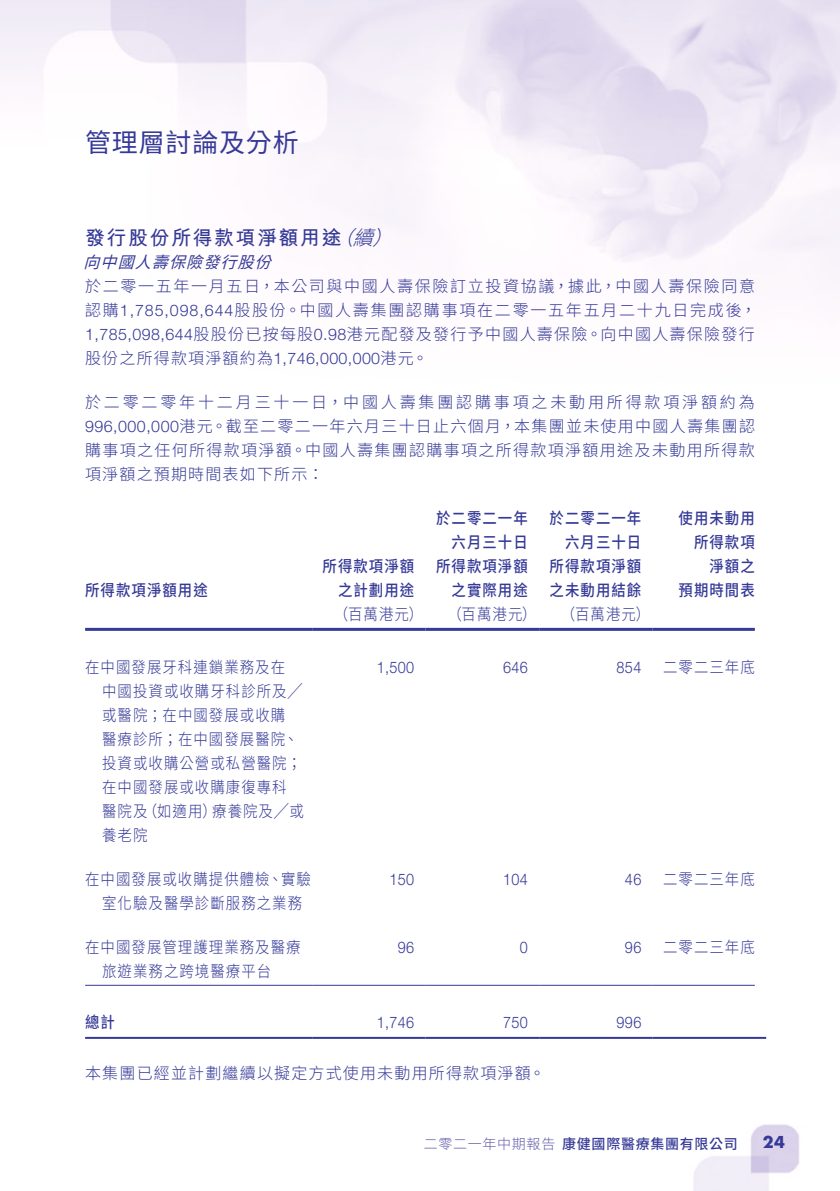
<style>
.page{position:relative;width:840px;height:1191px;background:#fff}
.page>*{position:absolute;margin:0;border:0;box-sizing:border-box;transform-origin:0 0}
.t1{font:26px "Source Han Sans TC";letter-spacing:.03em;color:#353997}
.Heading_2{font:700 20px "M Hei HK";letter-spacing:.075em;color:#353997}
.Heading_2-2{font:italic 300 20px "Source Han Sans TC";color:#353997}
.Body_Text{font:300 16px/24px "Source Han Sans TC";letter-spacing:.075em;color:#353997;text-align:justify}
.Body_Text-2{font:300 16px/24px "Source Han Sans TC";letter-spacing:.075em;color:#353997;scale:.9 1}
.Body_Text-3{font:500 16px "Source Han Sans TC";letter-spacing:.075em;color:#353997;scale:.9 1}
.Body_Text-4{font:300 16px "Helvetica Neue LT Std";letter-spacing:.025em;color:#353997;scale:.9 1}
.Heading_2-3{font:italic 16px "Source Han Sans TC";color:#353997}
.t2{font:700 16px "Futura";color:#353997}
.t3{font:500 14px "Source Han Sans TC";letter-spacing:.05em;color:#353997}
.t4{font:300 14px "Source Han Sans TC";letter-spacing:.05em;color:#645dac}
.s1{font-family:"Helvetica Neue LT Std"}
</style>
<div class="page">
<img style="left:0;top:0;width:839px;height:1191px">
<hr style="left:85px;top:628px;width:227px;height:3px;background:#353997">
<hr style="left:312px;top:628px;width:113px;height:3px;background:#353997">
<hr style="left:425px;top:628px;width:114px;height:3px;background:#353997">
<hr style="left:539px;top:628px;width:113px;height:3px;background:#353997">
<hr style="left:652px;top:628px;width:102px;height:3px;background:#353997">
<hr style="left:85px;top:984px;width:227px;height:1px;background:#353997">
<hr style="left:312px;top:984px;width:113px;height:1px;background:#353997">
<hr style="left:425px;top:984px;width:114px;height:1px;background:#353997">
<hr style="left:539px;top:984px;width:113px;height:1px;background:#353997">
<hr style="left:652px;top:984px;width:102px;height:1px;background:#353997">
<hr style="left:85px;top:1036px;width:227px;height:2px;background:#353997">
<hr style="left:312px;top:1036px;width:113px;height:2px;background:#353997">
<hr style="left:425px;top:1036px;width:114px;height:2px;background:#353997">
<hr style="left:539px;top:1036px;width:113px;height:2px;background:#353997">
<hr style="left:652px;top:1036px;width:113px;height:2px;background:#353997">
<h1 class="t1" style="left:85px;top:128px;width:215px">管理層討論及分析</h1>
<p class="Heading_2-2" style="left:333px;top:226px;width:76px">（(</p>
<p class="Heading_2" style="left:85px;top:223px;width:258px">發行股份所得款項淨額用途</p>
<p class="Heading_2-3" style="left:83px;top:253px;width:201px">向中國人壽保險發行股份</p>
<p class="Body_Text" style="left:85px;top:274px;width:672px">於二零一五年一月五日，本公司與中國人壽保險訂立投資協議，據此，中國人壽保險同意認購<span class="s1">1,785,098,644</span>股股份。中國人壽集團認購事項在二零一五年五月二十九日完成後，<span class="s1">1,785,098,644</span>股股份已按每股<span class="s1">0.98</span>港元配發及發行予中國人壽保險。向中國人壽保險發行股份之所得款項淨額約為<span class="s1">1,746,000,000</span>港元。</p>
<p class="Body_Text" style="left:85px;top:390px;width:671px">於二零二零年十二月三十一日，中國人壽集團認購事項之未動用所得款項淨額約為<span class="s1">996,000,000</span>港元。截至二零二一年六月三十日止六個月，本集團並未使用中國人壽集團認購事項之任何所得款項淨額。中國人壽集團認購事項之所得款項淨額用途及未動用所得款項淨額之預期時間表如下所示：</p>
<p class="Heading_2-2" style="left:352px;top:226px;width:37px">續</p>
<p class="Body_Text-3" style="left:85px;top:581px;width:138px">所得款項淨額用途</p>
<p class="Body_Text-2" style="left:85px;top:655px;width:224px">在中國發展牙科連鎖業務及在</p>
<p class="Body_Text-2" style="left:102px;top:679px;width:224px">中國投資或收購牙科診所及╱</p>
<p class="Body_Text-2" style="left:102px;top:703px;width:205px">或醫院；在中國發展或收購</p>
<p class="Body_Text-2" style="left:102px;top:727px;width:219px">醫療診所；在中國發展醫院、</p>
<p class="Body_Text-2" style="left:102px;top:751px;width:223px">投資或收購公營或私營醫院;</p>
<p class="Body_Text-2" style="left:102px;top:775px;width:206px">在中國發展或收購康復專科</p>
<p class="Body_Text-2" style="left:212px;top:799px;width:103px">療養院及╱或</p>
<p class="Body_Text-2" style="left:143px;top:799px;width:83px">（如適用）</p>
<p class="Body_Text-2" style="left:102px;top:799px;width:52px">醫院及養老院</p>
<p class="Body_Text-3" style="left:322px;top:557px;width:103px">所得款項淨額</p>
<p class="Body_Text-3" style="left:338px;top:581px;width:86px">之計劃用途</p>
<p class="Body_Text-2" style="left:334px;top:602px;width:101px">（百萬港元）</p>
<p class="Body_Text-4" style="left:377px;top:657px;width:43px">1,500</p>
<p class="Body_Text-3" style="left:436px;top:509px;width:103px">於二零二一年</p>
<p class="Body_Text-3" style="left:451px;top:533px;width:86px">六月三十日</p>
<p class="Body_Text-3" style="left:436px;top:557px;width:103px">所得款項淨額</p>
<p class="Body_Text-3" style="left:451px;top:581px;width:86px">之實際用途</p>
<p class="Body_Text-2" style="left:447px;top:602px;width:101px">（百萬港元）</p>
<p class="Body_Text-4" style="left:503px;top:657px;width:29px">646</p>
<p class="Body_Text-3" style="left:549px;top:509px;width:103px">於二零二一年</p>
<p class="Body_Text-3" style="left:564px;top:533px;width:86px">六月三十日</p>
<p class="Body_Text-3" style="left:549px;top:557px;width:103px">所得款項淨額</p>
<p class="Body_Text-3" style="left:549px;top:581px;width:103px">之未動用結餘</p>
<p class="Body_Text-2" style="left:560px;top:602px;width:101px">（百萬港元(</p>
<p class="Body_Text-4" style="left:616px;top:657px;width:29px">854</p>
<p class="Body_Text-3" style="left:678px;top:509px;width:86px">使用未動用</p>
<p class="Body_Text-3" style="left:693px;top:533px;width:69px">所得款項</p>
<p class="Body_Text-3" style="left:709px;top:557px;width:52px">淨額之</p>
<p class="Body_Text-3" style="left:678px;top:581px;width:86px">預期時間表</p>
<p class="Body_Text-2" style="left:662px;top:655px;width:103px">二零二三年底</p>
<p class="Body_Text-2" style="left:85px;top:867px;width:252px;text-align:center">在中國發展或收購提供體檢、實驗室化驗及醫學診斷服務之業務</p>
<p class="Body_Text-2" style="left:662px;top:867px;width:103px">二零二三年底</p>
<p class="Body_Text-4" style="left:389px;top:869px;width:29px">150</p>
<p class="Body_Text-4" style="left:503px;top:869px;width:29px">104</p>
<p class="Body_Text-4" style="left:624px;top:869px;width:20px">46</p>
<p class="Body_Text-2" style="left:102px;top:935px;width:222px;text-indent:-17px">在中國發展管理護理業務及醫療旅遊業務之跨境醫療平台</p>
<p class="Body_Text-2" style="left:662px;top:935px;width:103px">二零二三年底</p>
<p class="Body_Text-4" style="left:398px;top:937px;width:20px">96</p>
<p class="Body_Text-4" style="left:519px;top:937px;width:10px">0</p>
<p class="Body_Text-4" style="left:624px;top:937px;width:20px">96</p>
<p class="Body_Text-3" style="left:85px;top:1013px;width:35px">總計</p>
<p class="Body_Text" style="left:85px;top:1061px;width:461px">本集團已經並計劃繼續以擬定方式使用未動用所得款項淨額。</p>
<p class="Body_Text-4" style="left:377px;top:1012px;width:43px">1,746</p>
<p class="Body_Text-4" style="left:503px;top:1012px;width:29px">750</p>
<p class="Body_Text-4" style="left:616px;top:1012px;width:29px">996</p>
<p class="t4" style="left:423px;top:1135px;width:133px">二零二一年中期報告</p>
<p class="t3" style="left:562px;top:1135px;width:177px">康健國際醫療集團有限公司</p>
<p class="t2" style="left:762px;top:1130px;width:24px">24</p>
</div>
